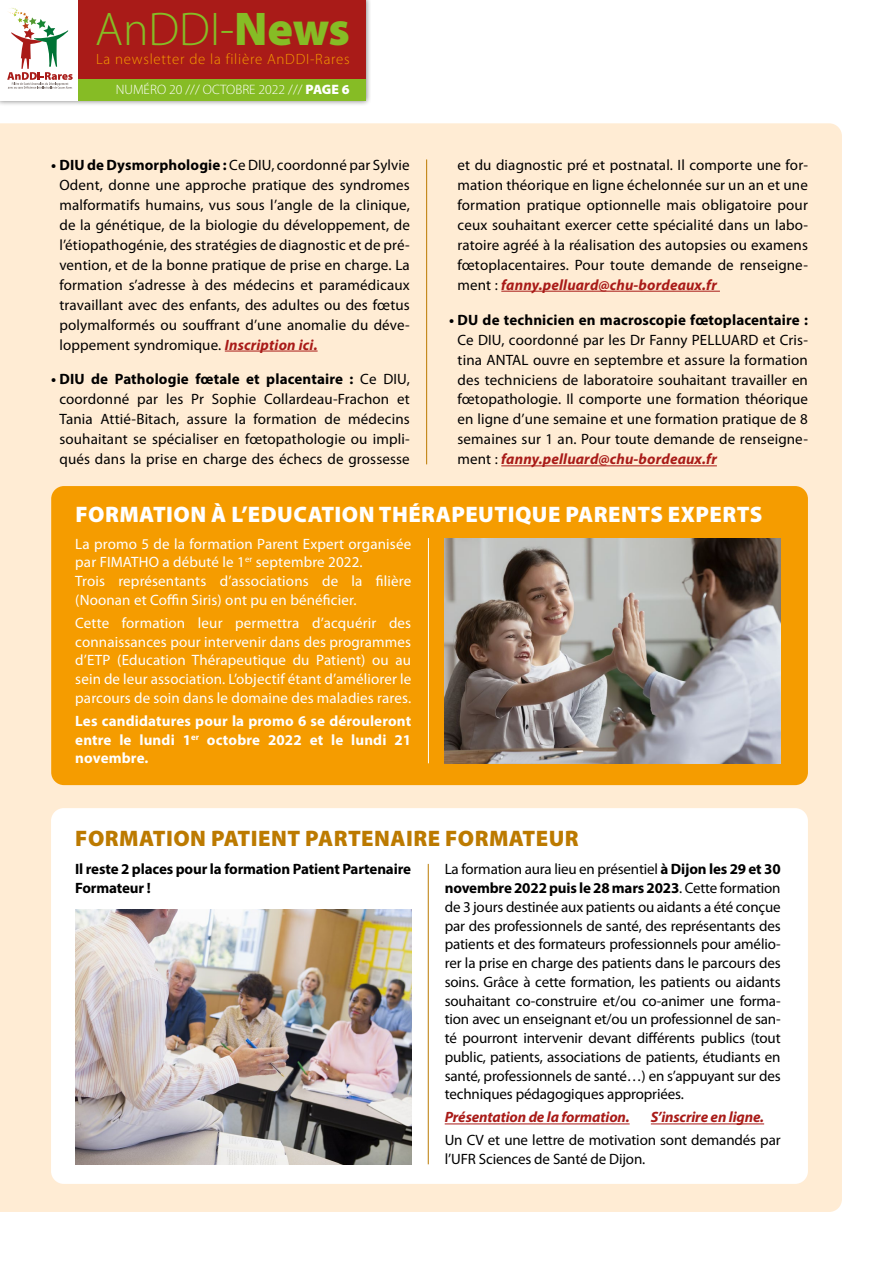
<style>
.page{position:relative;width:893px;height:1263px;background:#fff}
.page>*{position:absolute;margin:0;border:0;box-sizing:border-box;transform-origin:0 0}
.t1{font:300 47.55px "Myriad Pro";color:#86bc25}
.t2{font:900 22.5px "Myriad Pro";letter-spacing:.02em;color:#fff}
.t3{font:900 22.5px "Myriad Pro";letter-spacing:.02em;color:#bc7a00}
.t4{font:15px/20px "Myriad Pro";letter-spacing:.01em;color:#000;text-align:justify}
.t5{font:15px/18.8px "Myriad Pro";letter-spacing:.01em;color:#fff}
.t6{font:700 15px/18.8px "Myriad Pro";letter-spacing:.01em;color:#fff;text-align:justify}
.t7{font:15px/18.8px "Myriad Pro";letter-spacing:-.01em;color:#000}
.t8{font:700 15px/18.8px "Myriad Pro";letter-spacing:-.01em;color:#000}
.t9{font:700 15px "Myriad Pro";letter-spacing:.01em;color:#000}
.t10{font:italic 700 15px "Myriad Pro";letter-spacing:-.01em;color:#a91b18}
.t11{font:300 15px "Myriad Pro";letter-spacing:.05em;color:#f59c00}
.t12{font:300 13.65px "Myriad Pro";color:#fff}
.s1{font-weight:900}
.s2{font-weight:700}
.s3{font-weight:700;font-style:italic;color:#a91b18}
</style>
<div class="page">
<div style="left:0;top:123px;width:842px;height:1089px;background:#ffecd4"></div>
<div style="left:51px;top:486px;width:757px;height:299px;background:#f59c00;border-radius:13px"></div>
<hr style="left:428px;top:538px;width:1px;height:225px;background:#fff">
<div style="left:0;top:0;width:371px;height:107px;background:#000;opacity:.5"></div>
<div style="left:0;top:0;width:366px;height:101px;background:#fff"></div>
<div style="left:78px;top:74px;width:288px;height:27px;background:#86bc25"></div>
<div style="left:78px;top:0;width:288px;height:78px;background:#a91b18"></div>
<svg style="left:7px;top:8px;width:66px;height:81px"></svg>
<hr style="left:426px;top:159px;width:1px;height:305px;background:#bc7a00">
<hr style="left:225px;top:351px;width:93px;height:1px;background:#a91b18">
<hr style="left:501px;top:291px;width:219px;height:1px;background:#a91b18">
<hr style="left:501px;top:465px;width:216px;height:1px;background:#a91b18">
<img style="left:445px;top:538px;width:336px;height:225px">
<div style="left:51px;top:808px;width:757px;height:376px;background:#fff;border-radius:13px"></div>
<hr style="left:445px;top:1123px;width:185px;height:1px;background:#a91b18">
<hr style="left:651px;top:1123px;width:113px;height:1px;background:#a91b18">
<hr style="left:428px;top:864px;width:1px;height:300px;background:#bc7a00">
<img style="left:75px;top:909px;width:336px;height:255px">
<h1 class="t1" style="left:95px;top:3px;width:256px">AnDDI-<span class="s1">News</span></h1>
<p class="t11" style="left:96px;top:51px;width:255px">La newsletter de la filière AnDDI-Rares</p>
<p class="t12" style="left:116px;top:82px;width:235px">NUMÉRO 20 /// OCTOBRE 2022 /// <span class="s1">PAGE 6</span></p>
<p class="t4" style="left:59px;top:155px;width:352px;text-indent:-8px"><span class="s2">• DIU de Dysmorphologie :</span> Ce DIU, coordonné par Sylvie Odent, donne une approche pratique des syndromes malformatifs humains, vus sous l’angle de la clinique, de la génétique, de la biologie du développement, de l’étiopathogénie, des stratégies de diagnostic et de pré&shy;vention, et de la bonne pratique de prise en charge. La formation s’adresse à des médecins et paramédicaux travaillant avec des enfants, des adultes ou des fœtus polymalformés ou souffrant d’une anomalie du déve&shy;loppement syndromique. <span class="s3">Inscription ici.</span></p>
<p class="t4" style="left:51px;top:369px;width:360px;text-align:center"><span class="s2">• DIU de Pathologie fœtale et placentaire :</span> Ce DIU, coordonné par les Pr Sophie Collardeau-Frachon et Tania Attié-Bitach, assure la formation de médecins souhaitant se spécialiser en fœtopathologie ou impli&shy;qués dans la prise en charge des échecs de grossesse</p>
<p class="t4" style="left:458px;top:155px;width:352px">et du diagnostic pré et postnatal. Il comporte une for&shy;mation théorique en ligne échelonnée sur un an et une formation pratique optionnelle mais obligatoire pour ceux souhaitant exercer cette spécialité dans un labo&shy;ratoire agréé à la réalisation des autopsies ou examens fœtoplacentaires. Pour toute demande de renseigne&shy;ment : <span class="s3">fanny.pelluard@chu-bordeaux.fr</span></p>
<p class="t9" style="left:449px;top:310px;width:360px">• DU de technicien en macroscopie fœtoplacentaire :</p>
<p class="t4" style="left:458px;top:330px;width:352px">Ce DIU, coordonné par les Dr Fanny PELLUARD et Cris&shy;tina ANTAL ouvre en septembre et assure la formation des techniciens de laboratoire souhaitant travailler en fœtopathologie. Il comporte une formation théorique en ligne d’une semaine et une formation pratique de 8 semaines sur 1 an. Pour toute demande de renseigne&shy;ment : <span class="s3">fanny.pelluard@chu-bordeaux.fr</span></p>
<h2 class="t2" style="left:75px;top:502px;width:688px">FORMATION À L’EDUCATION THÉRAPEUTIQUE PARENTS EXPERTS</h2>
<p class="t5" style="left:75px;top:534px;width:337px">La promo 5 de la formation Parent Expert organisée par FIMATHO a débuté le 1<sup>er</sup> septembre 2022.<br>Trois représentants d’associations de la filière (Noonan et Coffin Siris) ont pu en bénéficier.</p>
<p class="t5" style="left:75px;top:614px;width:337px;text-align:justify">Cette formation leur permettra d’acquérir des connaissances pour intervenir dans des programmes d’ETP (Education Thérapeutique du Patient) ou au sein de leur association. L’objectif étant d’améliorer le parcours de soin dans le domaine des maladies rares.</p>
<p class="t6" style="left:75px;top:711px;width:337px">Les candidatures pour la promo 6 se dérouleront entre le lundi 1<sup>er</sup> octobre 2022 et le lundi 21 novembre.</p>
<h2 class="t3" style="left:75px;top:825px;width:505px">FORMATION PATIENT PARTENAIRE FORMATEUR</h2>
<p class="t8" style="left:75px;top:859px;width:337px">Il reste 2 places pour la formation Patient Partenaire<br>Formateur !</p>
<p class="t4" style="left:445px;top:860px;width:337px;line-height:18.8px">La formation aura lieu en présentiel <span class="s2">à Dijon les 29 et 30 novembre 2022 puis le 28 mars 2023</span>. Cette formation de 3 jours destinée aux patients ou aidants a été conçue par des professionnels de santé, des représentants des patients et des formateurs professionnels pour amélio&shy;rer la prise en charge des patients dans le parcours des soins. Grâce à cette formation, les patients ou aidants souhaitant co-construire et/ou co-animer une forma&shy;tion avec un enseignant et/ou un professionnel de san&shy;té pourront intervenir devant différents publics (tout public, patients, associations de patients, étudiants en santé, professionnels de santé…) en s’appuyant sur des techniques pédagogiques appropriées.</p>
<p class="t10" style="left:445px;top:1107px;width:187px">Présentation de la formation.</p>
<p class="t10" style="left:651px;top:1107px;width:115px">S’inscrire en ligne.</p>
<p class="t7" style="left:445px;top:1131px;width:337px">Un CV et une lettre de motivation sont demandés par l’UFR Sciences de Santé de Dijon.</p>
</div>
